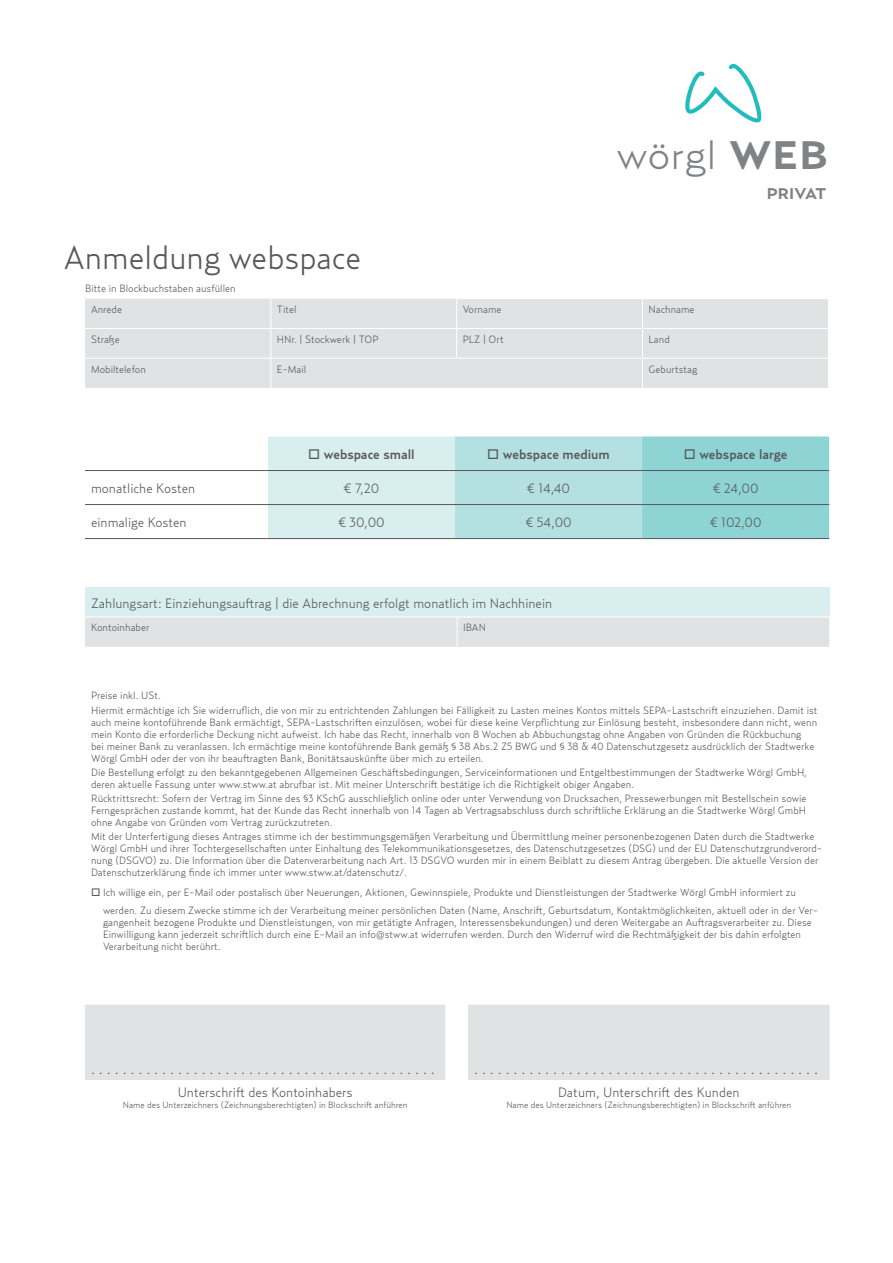
<style>
.page{position:relative;width:893px;height:1263px;background:#fff}
.page>*{position:absolute;margin:0;border:0;box-sizing:border-box;transform-origin:0 0}
.t1{font:300 39.45px "Relay Wide";letter-spacing:-.005em;color:#808285}
.t2{font:300 33px "Relay";color:#57585a}
.t3{font:700 15.45px "Relay Wide";color:#808285}
.t4{font:300 15px "Relay";color:#57585a}
.t5{font:300 13.5px "Relay";color:#57585a}
.t6{font:500 13.5px "Relay";color:#57585a}
.t7{font:300 10.5px/12px "Relay";color:#57585a}
.t8{font:300 9px "Relay";color:#57585a}
.s1{font-weight:700}
</style>
<div class="page">
<svg style="left:685px;top:64px;width:77px;height:59px"></svg>
<div style="left:85px;top:299px;width:743px;height:89px;background:#e1e2e4"></div>
<hr style="left:85px;top:328px;width:186px;height:1px;background:#fff">
<hr style="left:271px;top:328px;width:186px;height:1px;background:#fff">
<hr style="left:457px;top:328px;width:185px;height:1px;background:#fff">
<svg style="left:456px;top:299px;width:1px;height:59px"></svg>
<hr style="left:642px;top:328px;width:187px;height:1px;background:#fff">
<hr style="left:85px;top:358px;width:186px;height:1px;background:#fff">
<hr style="left:271px;top:358px;width:186px;height:1px;background:#fff">
<svg style="left:270px;top:299px;width:1px;height:89px"></svg>
<hr style="left:457px;top:358px;width:185px;height:1px;background:#fff">
<hr style="left:642px;top:358px;width:187px;height:1px;background:#fff">
<svg style="left:642px;top:299px;width:1px;height:89px"></svg>
<svg style="left:268px;top:436px;width:561px;height:102px"></svg>
<hr style="left:85px;top:470px;width:183px;height:1px;background:#57585a">
<hr style="left:268px;top:470px;width:187px;height:1px;background:#57585a">
<hr style="left:455px;top:470px;width:187px;height:1px;background:#57585a">
<hr style="left:642px;top:470px;width:187px;height:1px;background:#57585a">
<hr style="left:85px;top:504px;width:183px;height:1px;background:#57585a">
<hr style="left:268px;top:504px;width:187px;height:1px;background:#57585a">
<hr style="left:455px;top:504px;width:187px;height:1px;background:#57585a">
<hr style="left:642px;top:504px;width:187px;height:1px;background:#57585a">
<hr style="left:85px;top:538px;width:183px;height:1px;background:#57585a">
<hr style="left:268px;top:538px;width:187px;height:1px;background:#57585a">
<hr style="left:455px;top:538px;width:187px;height:1px;background:#57585a">
<hr style="left:642px;top:538px;width:187px;height:1px;background:#57585a">
<div style="left:85px;top:587px;width:744px;height:30px;background:#d8eeef"></div>
<div style="left:85px;top:618px;width:744px;height:29px;background:#e1e2e4"></div>
<hr style="left:457px;top:617px;width:1px;height:30px;background:#fff">
<div style="left:85px;top:1005px;width:744px;height:75px;background:#e1e2e4"></div>
<h1 class="t1" style="left:616px;top:132px;width:213px">wörgl <span class="s1">WEB</span></h1>
<h3 class="t3" style="left:767px;top:184px;width:61px">PRIVAT</h3>
<h2 class="t2" style="left:64px;top:237px;width:299px">Anmeldung webspace</h2>
<p class="t7" style="left:91px;top:278px;width:146px;line-height:20.9px;text-indent:-6px">Bitte in Blockbuchstaben ausfüllen<br>Anrede</p>
<p class="t7" style="left:277px;top:303px;width:21px">Titel</p>
<p class="t7" style="left:463px;top:303px;width:40px">Vorname</p>
<p class="t7" style="left:648px;top:303px;width:48px">Nachname</p>
<p class="t7" style="left:91px;top:333px;width:30px">Straße</p>
<p class="t7" style="left:277px;top:333px;width:103px">HNr. | Stockwerk | TOP</p>
<p class="t7" style="left:463px;top:333px;width:43px">PLZ | Ort</p>
<p class="t7" style="left:648px;top:333px;width:23px">Land</p>
<p class="t7" style="left:91px;top:363px;width:56px">Mobiltelefon</p>
<p class="t7" style="left:277px;top:363px;width:31px">E-Mail</p>
<p class="t7" style="left:648px;top:363px;width:50px">Geburtstag</p>
<p class="t6" style="left:308px;top:446px;width:108px">□ webspace small</p>
<p class="t6" style="left:487px;top:446px;width:124px">□ webspace medium</p>
<p class="t6" style="left:684px;top:446px;width:105px">□ webspace large</p>
<p class="t5" style="left:91px;top:480px;width:106px">monatliche Kosten</p>
<p class="t5" style="left:344px;top:480px;width:37px">€ 7,20</p>
<p class="t5" style="left:527px;top:480px;width:45px">€ 14,40</p>
<p class="t5" style="left:713px;top:480px;width:47px">€ 24,00</p>
<p class="t5" style="left:91px;top:514px;width:97px">einmalige Kosten</p>
<p class="t5" style="left:338px;top:514px;width:48px">€ 30,00</p>
<p class="t5" style="left:525px;top:514px;width:48px">€ 54,00</p>
<p class="t5" style="left:710px;top:514px;width:53px">€ 102,00</p>
<p class="t5" style="left:91px;top:595px;width:463px">Zahlungsart: Einziehungsauftrag | die Abrechnung erfolgt monatlich im Nachhinein</p>
<p class="t7" style="left:91px;top:622px;width:60px">Kontoinhaber</p>
<p class="t7" style="left:463px;top:622px;width:24px">IBAN</p>
<p class="t7" style="left:91px;top:689px;width:728px;line-height:14.1px">Preise inkl. USt.<br>Hiermit ermächtige ich Sie widerruflich, die von mir zu entrichtenden Zahlungen bei Fälligkeit zu Lasten meines Kontos mittels SEPA-Lastschrift einzuziehen. Damit ist</p>
<p class="t7" style="left:91px;top:716px;width:728px">auch meine kontoführende Bank ermächtigt, SEPA-Lastschriften einzulösen, wobei für diese keine Verpflichtung zur Einlösung besteht, insbesondere dann nicht, wenn mein Konto die erforderliche Deckung nicht aufweist. Ich habe das Recht, innerhalb von 8 Wochen ab Abbuchungstag ohne Angaben von Gründen die Rückbuchung<br>bei meiner Bank zu veranlassen. Ich ermächtige meine kontoführende Bank gemäß § 38 Abs.2 Z5 BWG und § 38 &amp; 40 Datenschutzgesetz ausdrücklich der Stadtwerke Wörgl GmbH oder der von ihr beauftragten Bank, Bonitätsauskünfte über mich zu erteilen.</p>
<p class="t7" style="left:91px;top:766px;width:718px">Die Bestellung erfolgt zu den bekanntgegebenen Allgemeinen Geschäftsbedingungen, Serviceinformationen und Entgeltbestimmungen der Stadtwerke Wörgl GmbH, deren aktuelle Fassung unter www.stww.at abrufbar ist. Mit meiner Unterschrift bestätige ich die Richtigkeit obiger Angaben.</p>
<p class="t7" style="left:91px;top:792px;width:717px;text-align:justify">Rücktrittsrecht: Sofern der Vertrag im Sinne des §3 KSchG ausschließlich online oder unter Verwendung von Drucksachen, Pressewerbungen mit Bestellschein sowie Ferngesprächen zustande kommt, hat der Kunde das Recht innerhalb von 14 Tagen ab Vertragsabschluss durch schriftliche Erklärung an die Stadtwerke Wörgl GmbH ohne Angabe von Gründen vom Vertrag zurückzutreten.</p>
<p class="t7" style="left:91px;top:830px;width:733px">Mit der Unterfertigung dieses Antrages stimme ich der bestimmungsgemäßen Verarbeitung und Übermittlung meiner personenbezogenen Daten durch die Stadtwerke Wörgl GmbH und ihrer Tochtergesellschaften unter Einhaltung des Telekommunikationsgesetzes, des Datenschutzgesetzes (DSG) und der EU Datenschutzgrundverord&shy;nung (DSGVO) zu. Die Information über die Datenverarbeitung nach Art. 13 DSGVO wurden mir in einem Beiblatt zu diesem Antrag übergeben. Die aktuelle Version der Datenschutzerklärung finde ich immer unter www.stww.at/datenschutz/.</p>
<p class="t7" style="left:103px;top:883px;width:717px;line-height:18px;text-indent:-12px">□ Ich willige ein, per E-Mail oder postalisch über Neuerungen, Aktionen, Gewinnspiele, Produkte und Dienstleistungen der Stadtwerke Wörgl GmbH informiert zu werden. Zu diesem Zwecke stimme ich der Verarbeitung meiner persönlichen Daten (Name, Anschrift, Geburtsdatum, Kontaktmöglichkeiten, aktuell oder in der Ver-</p>
<p class="t7" style="left:103px;top:916px;width:710px">gangenheit bezogene Produkte und Dienstleistungen, von mir getätigte Anfragen, Interessensbekundungen) und deren Weitergabe an Auftragsverarbeiter zu. Diese<br>Einwilligung kann jederzeit schriftlich durch eine E-Mail an info@stww.at widerrufen werden. Durch den Widerruf wird die Rechtmäßigkeit der bis dahin erfolgten<br>Verarbeitung nicht berührt.</p>
<h3 class="t4" style="left:91px;top:1059px;width:345px">. . . . . . . . . . . . . . . . . . . . . . . . . . . . . . . . . . . . . . . . . . . .</h3>
<h3 class="t4" style="left:474px;top:1059px;width:345px">. . . . . . . . . . . . . . . . . . . . . . . . . . . . . . . . . . . . . . . . . . . .</h3>
<p class="t5" style="left:178px;top:1084px;width:176px">Unterschrift des Kontoinhabers</p>
<p class="t8" style="left:123px;top:1099px;width:286px">Name des Unterzeichners (Zeichnungsberechtigten) in Blockschrift anführen</p>
<p class="t5" style="left:558px;top:1084px;width:183px">Datum, Unterschrift des Kunden</p>
<p class="t8" style="left:506px;top:1099px;width:286px">Name des Unterzeichners (Zeichnungsberechtigten) in Blockschrift anführen</p>
</div>
